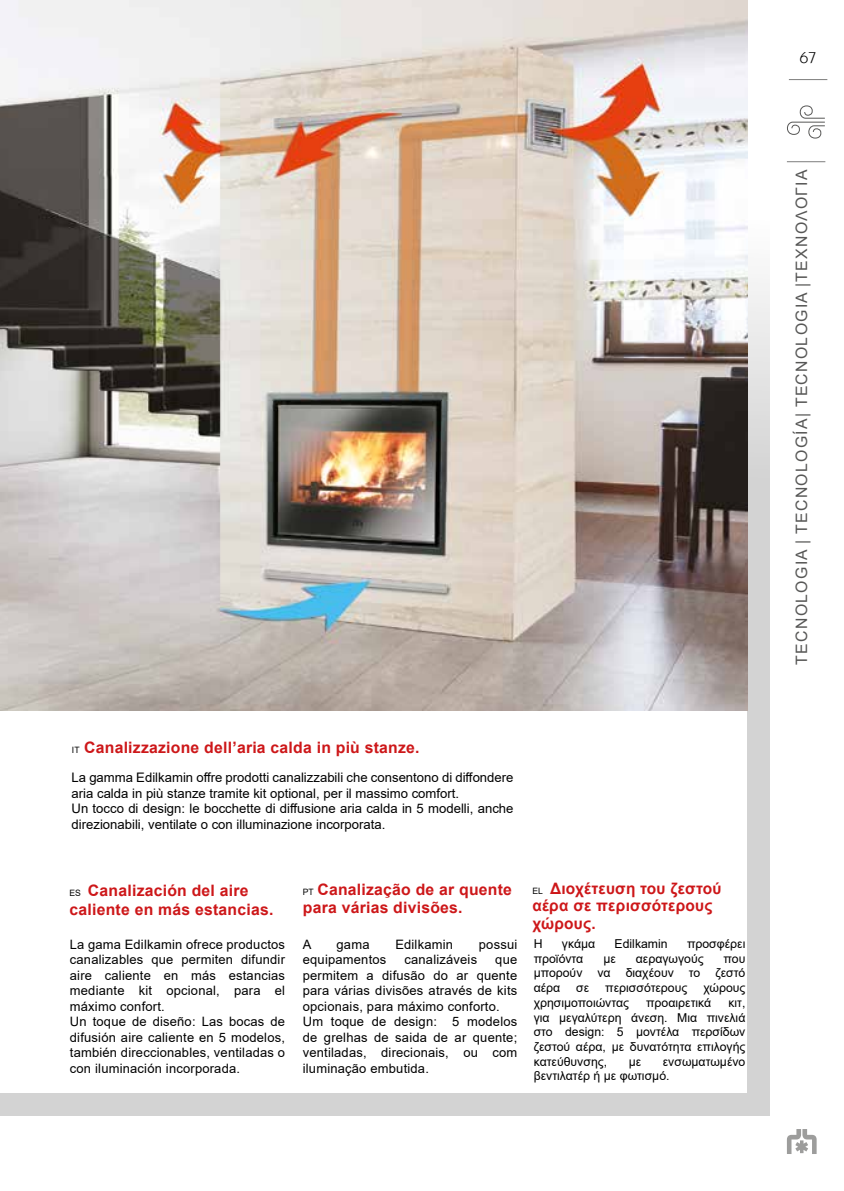
<style>
.page{position:relative;width:844px;height:1191px;background:#fff}
.page>*{position:absolute;margin:0;border:0;box-sizing:border-box;transform-origin:0 0}
.t1{font:700 15.75px/18.9px "Arial";letter-spacing:.015em;color:#cd1719}
.t2{font:15.75px "Arial";letter-spacing:.085em;color:#575756}
.t3{font:15.75px "Kabel IT Cby BT";color:#000}
.t4{font:13.12px/15.8px "Arial";color:#000}
.t5{font:12.95px/15.6px "Arial";letter-spacing:.015em;color:#000}
.t6{font:12.25px/14.7px "Arial";color:#000;text-align:justify}
.s1{font-weight:400;font-size:8.75px;color:#000}
</style>
<div class="page">
<div style="left:0;top:1093px;width:747px;height:22px;background:#d3d3d3"></div>
<svg style="left:747px;top:58px;width:22px;height:1057px;fill:#d3d3d3"></svg>
<img style="left:0;top:0;width:747px;height:710px">
<hr style="left:786px;top:161px;width:39px;height:1px;background:#7e7e7d">
<svg style="left:787px;top:105px;width:38px;height:34px"></svg>
<hr style="left:788px;top:79px;width:39px;height:1px;background:#7e7e7d">
<svg style="left:787px;top:1129px;width:29px;height:25px"></svg>
<p class="t1" style="left:72px;top:738px;width:349px"><span class="s1">IT</span> Canalizzazione dell’aria calda in più stanze.</p>
<p class="t4" style="left:71px;top:769px;width:443px">La gamma Edilkamin offre prodotti canalizzabili che consentono di diffondere aria calda in più stanze tramite kit optional, per il massimo comfort.<br>Un tocco di design: le bocchette di diffusione aria calda in 5 modelli, anche direzionabili, ventilate o con illuminazione incorporata.</p>
<p class="t1" style="left:69px;top:881px;width:205px"><span class="s1">ES</span> Canalización del aire caliente en más estancias.</p>
<p class="t1" style="left:303px;top:879px;width:211px"><span class="s1">PT</span> Canalização de ar quente para várias divisões.</p>
<p class="t1" style="left:532px;top:879px;width:190px;line-height:17.5px"><span class="s1">EL</span> Διοχέτευση του ζεστού αέρα σε περισσότερους χώρους.</p>
<p class="t5" style="left:70px;top:936px;width:216px">La gama Edilkamin ofrece productos canalizables que permiten difundir aire caliente en más estancias mediante kit opcional, para el máximo confort.<br>Un toque de diseño: Las bocas de difusión aire caliente en 5 modelos, también direccionables, ventiladas o con iluminación incorporada.</p>
<p class="t5" style="left:303px;top:936px;width:10px">A</p>
<p class="t5" style="left:336px;top:936px;width:34px">gama</p>
<p class="t5" style="left:395px;top:936px;width:59px">Edilkamin</p>
<p class="t5" style="left:478px;top:936px;width:40px">possui</p>
<p class="t5" style="left:303px;top:951px;width:85px">equipamentos</p>
<p class="t5" style="left:404px;top:951px;width:74px">canalizáveis</p>
<p class="t5" style="left:303px;top:951px;width:216px;text-indent:192px">que permitem a difusão do ar quente para várias divisões através de kits opcionais, para máximo conforto.<br>Um toque de design: 5 modelos de grelhas de saida de ar quente; ventiladas, direcionais, ou com iluminação embutida.</p>
<p class="t6" style="left:533px;top:936px;width:10px">Η</p>
<p class="t6" style="left:561px;top:936px;width:35px">γκάμα</p>
<p class="t6" style="left:614px;top:936px;width:55px">Edilkamin</p>
<p class="t6" style="left:686px;top:936px;width:60px">προσφέρει</p>
<p class="t6" style="left:533px;top:951px;width:51px">προϊόντα</p>
<p class="t6" style="left:603px;top:951px;width:14px">με</p>
<p class="t6" style="left:635px;top:951px;width:69px">αεραγωγούς</p>
<p class="t6" style="left:533px;top:951px;width:213px;text-indent:190px">που μπορούν να διαχέουν το ζεστό αέρα</p>
<p class="t6" style="left:576px;top:980px;width:15px">σε</p>
<p class="t6" style="left:605px;top:980px;width:84px">περισσότερους</p>
<p class="t6" style="left:703px;top:980px;width:44px">χώρους</p>
<p class="t6" style="left:533px;top:995px;width:97px">χρησιμοποιώντας</p>
<p class="t6" style="left:646px;top:995px;width:67px">προαιρετικά</p>
<p class="t6" style="left:533px;top:995px;width:213px;text-indent:194px">κιτ, για μεγαλύτερη άνεση. Μια πινελιά στο design: 5 μοντέλα περσίδων ζεστού αέρα, με δυνατότητα επιλογής κατεύθυνσης,</p>
<p class="t6" style="left:533px;top:1054px;width:213px;text-indent:129px">ενσωματωμένο βεντιλατέρ ή με φωτισμό.</p>
<p class="t6" style="left:628px;top:1054px;width:14px">με</p>
<p class="t3" style="left:799px;top:48px;width:18px">67</p>
<p class="t2" style="left:790px;top:664px;width:497px;rotate:-90deg">TECNOLOGIA | TECNOLOGÍA| TECNOLOGIA |ΤΕΧΝΟΛΟΓΊΑ</p>
</div>
